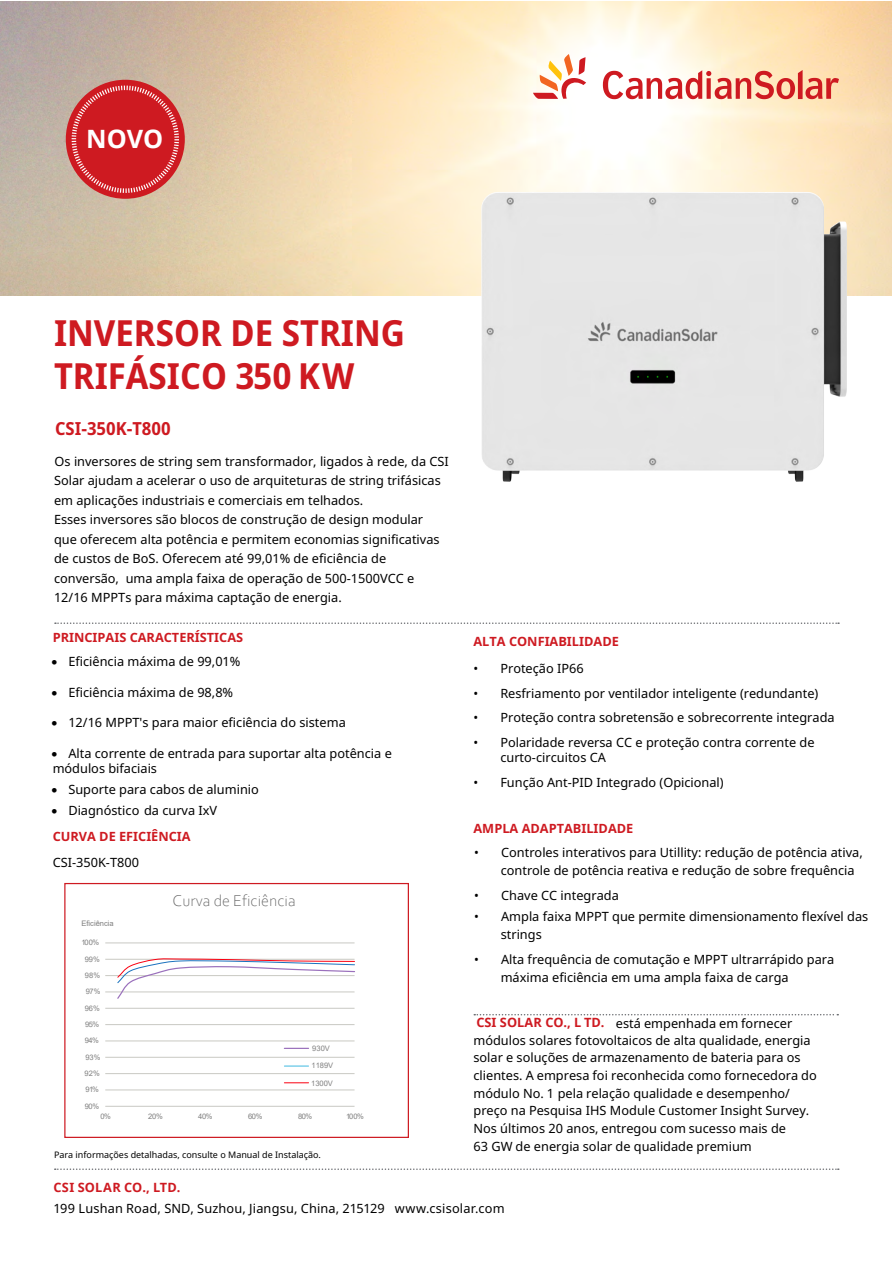
<style>
.page{position:relative;width:893px;height:1263px;background:#fff}
.page>*{position:absolute;margin:0;border:0;box-sizing:border-box;transform-origin:0 0}
.t1{font:700 semi-condensed 36px/43.2px "Noto Sans";color:#ce1a21}
.t2{font:700 25.2px "Noto Sans";color:#fff}
.t3{font:700 semi-condensed 18px "Noto Sans";color:#ce1a21}
.t4{font:300 16.35px "Corbel";color:#646464}
.t5{font:12.75px/17.5px "Noto Sans";color:#000}
.t6{font:12.75px/17.9px "Noto Sans";color:#000}
.t7{font:700 12.75px "Noto Sans";color:#ce1a21}
.t8{font:700 12.75px "Noto Sans";color:#ce1a21}
.t9{font:700 12.75px "Noto Sans";letter-spacing:.02em;color:#ce1a21}
.t10{font:9px "Noto Sans";color:#000}
.t11{font:7.5px "Arial";color:#7f7f7f}
.t12{font:7.5px "Arial";color:#7f7f7f}
.s1{font-style:inherit}
.s2{font-weight:700;color:#ce1a21}
</style>
<div class="page">
<img style="left:0;top:1px;width:892px;height:294px">
<svg style="left:55px;top:1168px;width:784px;height:2px"></svg>
<svg style="left:474px;top:1014px;width:364px;height:1px"></svg>
<svg style="left:533px;top:54px;width:53px;height:45px"></svg>
<svg style="left:603px;top:70px;width:236px;height:29px"></svg>
<svg style="left:55px;top:622px;width:784px;height:2px"></svg>
<img style="left:406px;top:142px;width:486px;height:340px">
<div style="left:66px;top:80px;width:119px;height:119px;background:#ce1a21;border-radius:50%"></div>
<svg style="left:72px;top:86px;width:107px;height:107px"></svg>
<div style="left:64px;top:883px;width:345px;height:255px;border:1px solid #ce1a21"></div>
<hr style="left:105px;top:1106px;width:250px;height:1px;background:#c9c9c3">
<hr style="left:105px;top:1090px;width:250px;height:1px;background:#c9c9c3">
<hr style="left:105px;top:1073px;width:250px;height:1px;background:#c9c9c3">
<hr style="left:105px;top:1057px;width:250px;height:1px;background:#c9c9c3">
<hr style="left:105px;top:1041px;width:250px;height:1px;background:#c9c9c3">
<hr style="left:105px;top:1024px;width:250px;height:1px;background:#c9c9c3">
<hr style="left:105px;top:1008px;width:250px;height:1px;background:#c9c9c3">
<hr style="left:105px;top:992px;width:250px;height:1px;background:#c9c9c3">
<hr style="left:105px;top:975px;width:250px;height:1px;background:#c9c9c3">
<hr style="left:105px;top:959px;width:250px;height:1px;background:#c9c9c3">
<hr style="left:105px;top:943px;width:250px;height:1px;background:#c9c9c3">
<svg style="left:116px;top:958px;width:239px;height:41px"></svg>
<svg style="left:284px;top:1048px;width:25px;height:1px"></svg>
<svg style="left:284px;top:1065px;width:25px;height:1px"></svg>
<svg style="left:284px;top:1082px;width:25px;height:1px"></svg>
<h2 class="t2" style="left:86px;top:121px;width:79px">NOVO</h2>
<h1 class="t1" style="left:54px;top:312px;width:352px">INVERSOR DE STRING<br>TRIFÁSICO 350 KW</h1>
<h3 class="t3" style="left:55px;top:416px;width:117px">CSI-350K-T800</h3>
<p class="t5" style="left:54px;top:452px;width:396px;line-height:19.5px">Os inversores de string sem transformador, ligados à rede, da CSI Solar ajudam a acelerar o uso de arquiteturas de string trifásicas em aplicações industriais e comerciais em telhados.<br>Esses inversores são blocos de construção de design modular que oferecem alta potência e permitem economias significativas de custos de BoS. Oferecem até 99,01% de eficiência de conversão, uma ampla faixa de operação de 500-1500VCC e 12/16 MPPTs para máxima captação de energia.</p>
<p class="t7" style="left:53px;top:629px;width:192px">PRINCIPAIS CARACTERÍSTICAS</p>
<p class="t8" style="left:473px;top:632px;width:147px">ALTA CONFIABILIDADE</p>
<p class="t5" style="left:51px;top:653px;width:191px">• Eficiência máxima de 99,<span class="s1">0</span>1%</p>
<p class="t5" style="left:51px;top:683px;width:183px">• Eficiência máxima de 98,8%</p>
<p class="t5" style="left:51px;top:714px;width:296px">• 12/16 MPPT's para maior eficiência do sistema</p>
<p class="t5" style="left:51px;top:746px;width:342px;line-height:15.3px">• Alta corrente de entrada para suportar alta potência e módulos bifaciais</p>
<p class="t5" style="left:51px;top:781px;width:209px">• Suporte para cabos de aluminio</p>
<p class="t5" style="left:51px;top:798px;width:167px;line-height:25.7px">• Diagnóstico <span class="s1">da curva IxV<br></span><span class="s2">CURVA DE EFICIÊNCIA<br></span>CSI-3<span class="s1">50</span>K-T800</p>
<p class="t12" style="left:81px;top:918px;width:34px">Eficiência</p>
<p class="t11" style="left:82px;top:937px;width:19px">100%</p>
<p class="t11" style="left:85px;top:954px;width:17px">99%</p>
<p class="t11" style="left:85px;top:970px;width:17px">98%</p>
<p class="t11" style="left:86px;top:986px;width:16px">97%</p>
<p class="t11" style="left:85px;top:1003px;width:17px">96%</p>
<p class="t11" style="left:85px;top:1019px;width:16px">95%</p>
<p class="t11" style="left:85px;top:1035px;width:16px">94%</p>
<p class="t11" style="left:85px;top:1052px;width:17px">93%</p>
<p class="t11" style="left:85px;top:1068px;width:17px">92%</p>
<p class="t11" style="left:85px;top:1084px;width:15px">91%</p>
<p class="t11" style="left:85px;top:1101px;width:16px">90%</p>
<p class="t4" style="left:173px;top:890px;width:125px">Curva de Eficiência</p>
<p class="t11" style="left:312px;top:1044px;width:19px">930V</p>
<p class="t11" style="left:311px;top:1060px;width:23px">1189V</p>
<p class="t11" style="left:311px;top:1078px;width:23px">1300V</p>
<p class="t11" style="left:100px;top:1111px;width:12px">0%</p>
<p class="t11" style="left:148px;top:1111px;width:16px">20%</p>
<p class="t11" style="left:198px;top:1111px;width:16px">40%</p>
<p class="t11" style="left:248px;top:1111px;width:16px">60%</p>
<p class="t11" style="left:298px;top:1111px;width:16px">80%</p>
<p class="t11" style="left:346px;top:1111px;width:19px">100%</p>
<p class="t10" style="left:54px;top:1148px;width:268px">Para informações detalhadas, consulte o Manual de Instalação.</p>
<p class="t6" style="left:473px;top:660px;width:112px"><span class="s1">•</span> Proteção <span class="s1">IP6</span>6</p>
<p class="t6" style="left:473px;top:684px;width:347px"><span class="s1">•</span> Resfriamento por ventilador inteligente (redundante)</p>
<p class="t6" style="left:473px;top:709px;width:363px"><span class="s1">•</span> Proteção contra sobretensão e sobrecorrente integrada</p>
<p class="t6" style="left:500px;top:735px;width:316px;line-height:15.3px;text-indent:-27px"><span class="s1">•</span> Polaridade reversa CC e proteção contra corrente de curto-circuitos CA</p>
<p class="t6" style="left:473px;top:774px;width:252px"><span class="s1">•</span> Função Ant-PID Integrado (Opicional)</p>
<p class="t7" style="left:473px;top:820px;width:161px">AMPLA ADAPTABILIDADE</p>
<p class="t6" style="left:501px;top:844px;width:364px;text-indent:-27px"><span class="s1">•</span> Controles interativos para Utillity<span class="s1">:</span> redução de potência ativa<span class="s1">, </span>controle de potência reativa e redução de sobre frequência</p>
<p class="t6" style="left:474px;top:887px;width:146px"><span class="s1">•</span> Chave CC integrada</p>
<p class="t6" style="left:501px;top:907px;width:369px;text-indent:-27px"><span class="s1">•</span> Ampla faixa MPPT que permite dimensionamento flexível das strings</p>
<p class="t6" style="left:501px;top:951px;width:335px;text-indent:-27px"><span class="s1">•</span> Alta frequência de comutação e MPPT ultrarrápido para máxima eficiência em uma ampla faixa de carga</p>
<p class="t5" style="left:473px;top:1014px;width:345px"><span class="s2">CSI SOLAR CO., L TD.</span> está empenhada em fornecer módulos solares fotovoltaicos de alta qualidade, energia solar e soluções de armazenamento de bateria para os clientes. A empresa foi reconhecida como fornecedora do módulo No. 1 pela relação qualidade e desempenho/ preço na Pesquisa IHS Module Customer Insight Survey.<br>Nos últimos 20 anos, entregou com sucesso mais de<br>63 GW de energia solar de qualidade premium</p>
<p class="t9" style="left:54px;top:1178px;width:128px">CSI SOLAR CO., LTD.</p>
<p class="t5" style="left:54px;top:1199px;width:453px">199 Lushan Road, SND, Suzhou, Jiangsu, China, 215129 www.csisolar.com</p>
</div>
